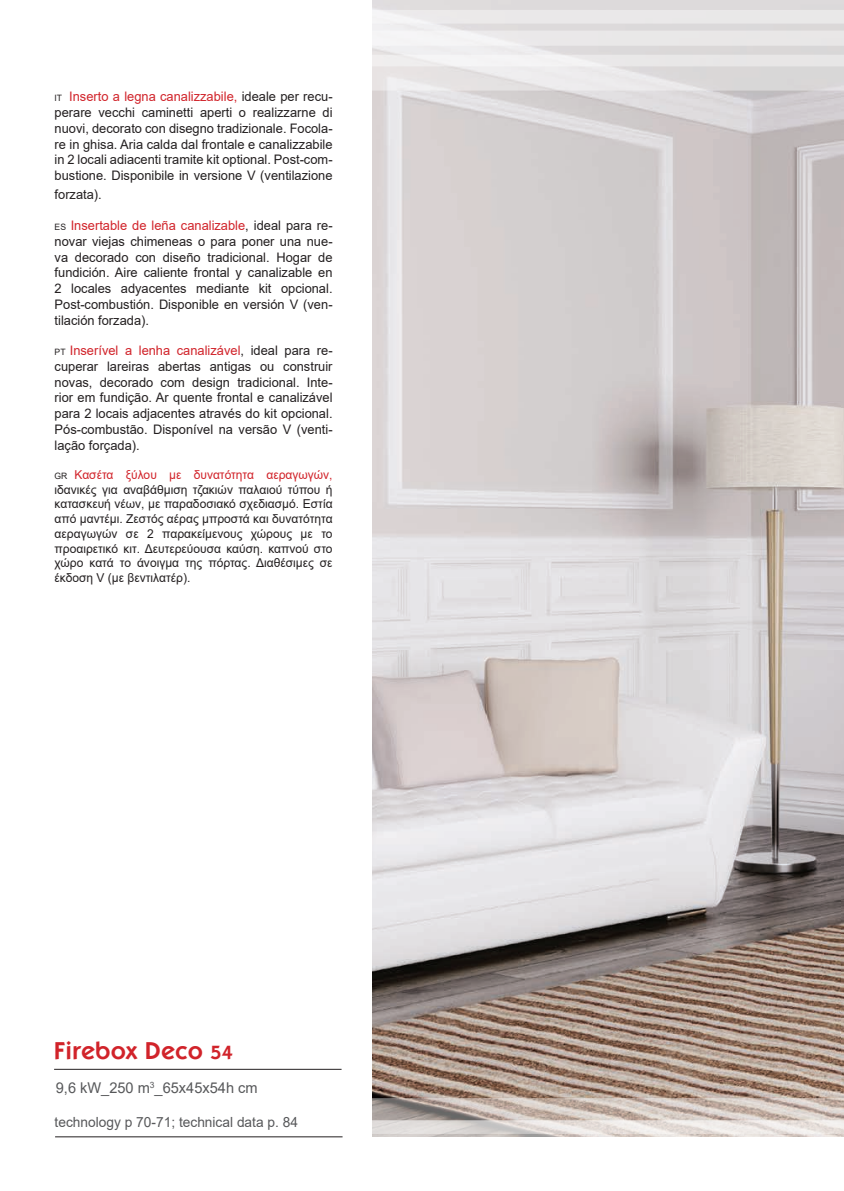
<style>
.page{position:relative;width:844px;height:1191px;background:#fff}
.page>*{position:absolute;margin:0;border:0;box-sizing:border-box;transform-origin:0 0}
.t1{font:600 24.5px "Kabel IT Cby BT";letter-spacing:.03em;color:#d1232a}
.t2{font:14.88px "Arial";color:#57585a}
.t3{font:14px "Arial";color:#57585a}
.t4{font:13.12px/15.8px "Arial";color:#231f20;text-align:justify}
.t5{font:12.25px/14.7px "Arial";color:#231f20;text-align:justify}
.s1{font-size:8.75px}
.s2{color:#d1232a}
.s3{font-size:19.25px}
</style>
<div class="page">
<img style="left:372px;top:91px;width:471px;height:1007px">
<div style="left:0;top:55px;width:843px;height:36px;background:linear-gradient(to right,#fff,#d8d5d6)"></div>
<svg style="left:0;top:46px;width:843px;height:20px"></svg>
<svg style="left:372px;top:24px;width:471px;height:22px;fill:#e9e7e8"></svg>
<svg style="left:372px;top:0;width:471px;height:24px;background:#e5e2e3"></svg>
<hr style="left:54px;top:1068px;width:287px;height:1px;background:#231f20">
<svg style="left:372px;top:1098px;width:471px;height:36px;background:#cec5bf"></svg>
<hr style="left:55px;top:1136px;width:287px;height:1px;background:#231f20">
<p class="t4" style="left:55px;top:89px;width:279px"><span class="s1">IT</span> <span class="s2">Inserto a legna canalizzabile,</span> ideale per recu&shy;perare vecchi caminetti aperti o realizzarne di nuovi, decorato con disegno tradizionale. Focola&shy;re in ghisa. Aria calda dal frontale e canalizzabile in 2 locali adiacenti tramite kit optional. Post-com&shy;bustione. Disponibile in versione V (ventilazione</p>
<p class="t4" style="left:55px;top:186px;width:49px">forzata).</p>
<p class="t4" style="left:55px;top:217px;width:279px"><span class="s1">ES</span> <span class="s2">Insertable de leña canalizable</span>, ideal para re&shy;novar viejas chimeneas o para poner una nue&shy;va decorado con diseño tradicional. Hogar de fundición. Aire caliente frontal y canalizable en 2 locales adyacentes mediante kit opcional.<br>Post-combustión. Disponible en versión V (ven&shy;tilación forzada).</p>
<p class="t4" style="left:55px;top:342px;width:279px"><span class="s1">PT</span> <span class="s2">Inserível a lenha canalizável</span>, ideal para re&shy;cuperar lareiras abertas antigas ou construir novas, decorado com design tradicional. Inte&shy;rior em fundição. Ar quente frontal e canalizável para 2 locais adjacentes através do kit opcional.<br>Pós-combustão. Disponível na versão V (venti&shy;lação forçada).</p>
<p class="t5" style="left:55px;top:467px;width:279px"><span class="s1">GR</span> <span class="s2">Κασέτα ξύλου με δυνατότητα αεραγωγών, </span>ιδανικές για αναβάθμιση τζακιών παλαιού τύπου ή κατασκευή νέων, με παραδοσιακό σχεδιασμό. Εστία από μαντέμι. Ζεστός αέρας μπροστά και δυνατότητα αεραγωγών σε 2 παρακείμενους χώρους με το προαιρετικό κιτ. Δευτερεύουσα καύση. καπνού στο χώρο κατά το άνοιγμα της πόρτας. Διαθέσιμες σε έκδοση V (με βεντιλατέρ).</p>
<h1 class="t1" style="left:54px;top:1035px;width:180px">Firebox Deco <span class="s3">54</span></h1>
<p class="t2" style="left:56px;top:1077px;width:203px">9,6 kW_250 m<sup>3</sup>_65x45x54h cm</p>
<p class="t3" style="left:55px;top:1112px;width:245px">technology p 70-71; technical data p. 84</p>
</div>
